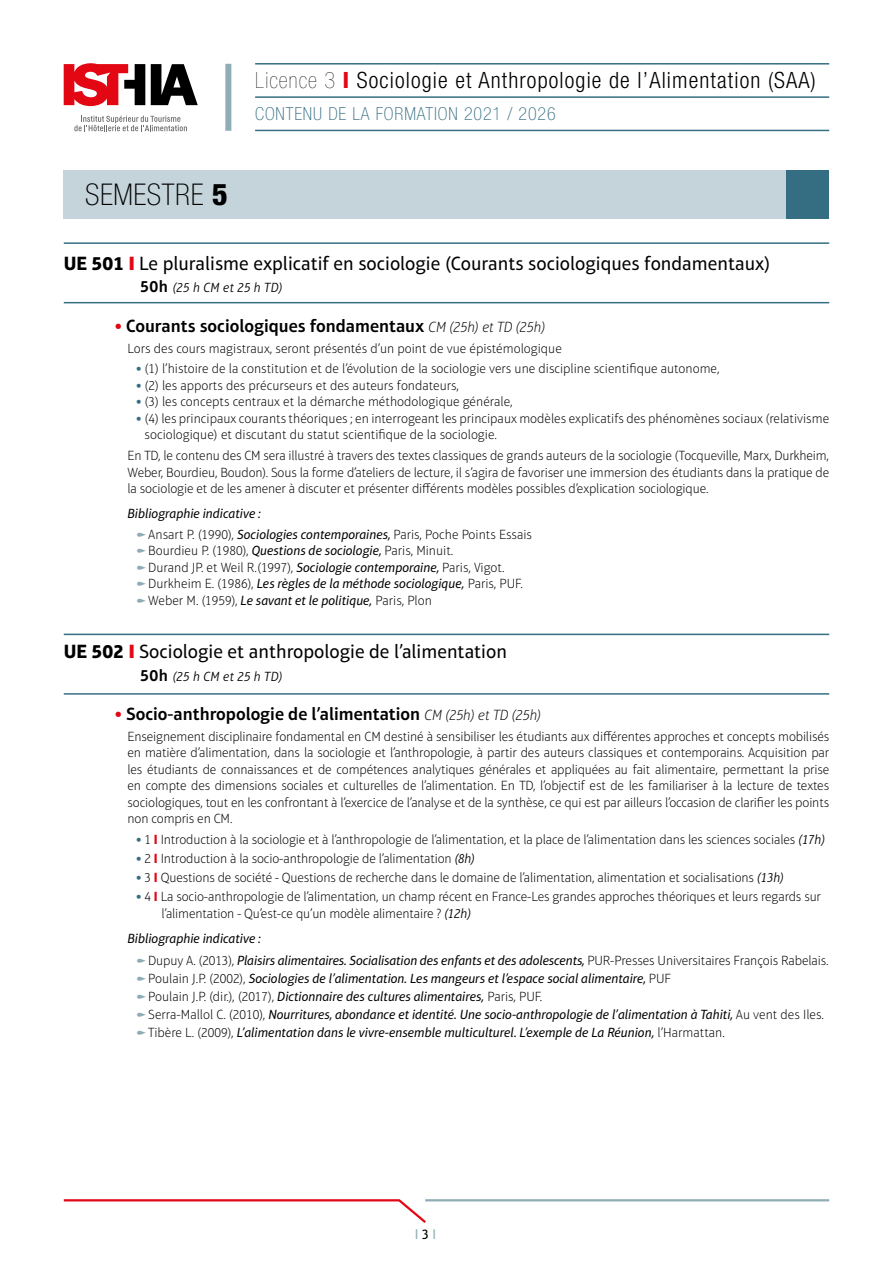
<style>
.page{position:relative;width:893px;height:1263px;background:#fff}
.page>*{position:absolute;margin:0;border:0;box-sizing:border-box;transform-origin:0 0}
.t1{font:100 condensed 30px "Helvetica Neue LT Pro";letter-spacing:.02em;color:#000}
.t2{font:300 condensed 22.5px "Helvetica Neue LT Pro";letter-spacing:.05em;color:#000}
.t3{font:19.5px "Aptifer Sans LT Pro";color:#000}
.t4{font:600 18px "Aptifer Sans LT Pro";color:#000}
.t5{font:100 condensed 18px "Helvetica Neue LT Pro";letter-spacing:.05em;color:#356e83}
.t6{font:14.25px "Aptifer Sans LT Pro";color:#8eadb7}
.t7{font:100 13.5px/16.5px "Aptifer Sans LT Pro";letter-spacing:-.01em;color:#000}
.t8{font:italic 13.5px/18px "Aptifer Sans LT Pro";color:#000}
.t9{font:italic 300 13.5px "Aptifer Sans LT Pro";letter-spacing:.02em;color:#000}
.s1{font-weight:800}
.s2{font-weight:200}
.s3{font-weight:800;color:#e30613}
.s4{font-weight:700}
.s5{font-weight:900;color:#e30613}
.s6{font-weight:600;font-style:normal;font-size:16.5px}
.s7{font-weight:100;font-style:italic;font-size:15px}
.s8{font-weight:900;color:#356e83}
.s9{font-weight:100;font-style:normal}
.s10{font-weight:400;font-style:italic}
.s11{font-weight:700;color:#e30613}
.s12{font-weight:300;font-style:italic}
.s13{color:#000}
</style>
<div class="page">
<div style="left:64px;top:170px;width:765px;height:49px;background:#c5d4da"></div>
<div style="left:787px;top:170px;width:42px;height:49px;background:#356e83"></div>
<svg style="left:63px;top:1199px;width:365px;height:24px"></svg>
<hr style="left:425px;top:1199px;width:404px;height:2px;background:#8eadb7">
<svg style="left:74px;top:116px;width:113px;height:15px"></svg>
<svg style="left:151px;top:64px;width:47px;height:41px"></svg>
<svg style="left:64px;top:63px;width:81px;height:43px"></svg>
<hr style="left:255px;top:63px;width:574px;height:2px;background:#356e83">
<hr style="left:64px;top:242px;width:765px;height:2px;background:#356e83">
<hr style="left:64px;top:634px;width:765px;height:1px;background:#356e83">
<hr style="left:64px;top:302px;width:765px;height:1px;background:#356e83">
<hr style="left:64px;top:693px;width:765px;height:2px;background:#356e83">
<hr style="left:255px;top:96px;width:574px;height:2px;background:#356e83">
<hr style="left:255px;top:130px;width:574px;height:1px;background:#356e83">
<div style="left:225px;top:64px;width:6px;height:67px;background:#8eadb7"></div>
<h1 class="t1" style="left:85px;top:178px;width:144px">SEMESTRE <span class="s1">5</span></h1>
<h2 class="t2" style="left:255px;top:67px;width:562px"><span class="s2">Licence 3</span> <span class="s3">I</span> Sociologie et Anthropologie de l’Alimentation (SAA)</h2>
<h3 class="t5" style="left:255px;top:104px;width:302px">CONTENU DE LA FORMATION 2021 / 2026</h3>
<h3 class="t3" style="left:64px;top:252px;width:708px"><span class="s4">UE 501</span> <span class="s5">I</span> Le pluralisme explicatif en sociologie (Courants sociologiques fondamentaux)</h3>
<p class="t9" style="left:140px;top:280px;width:144px"><span class="s6">50h</span> (25 h CM et 25 h TD)</p>
<h3 class="t4" style="left:115px;top:315px;width:432px"><span class="s5">•</span> Courants sociologiques fondamentaux <span class="s7">CM (25h) et TD (25h)</span></h3>
<p class="t7" style="left:128px;top:340px;width:436px">Lors des cours magistraux, seront présentés d’un point de vue épistémologique</p>
<p class="t7" style="left:136px;top:361px;width:585px"><span class="s8">•</span> (1) l’histoire de la constitution et de l’évolution de la sociologie vers une discipline scientifique autonome,</p>
<p class="t7" style="left:136px;top:377px;width:324px"><span class="s8">•</span> (2) les apports des précurseurs et des auteurs fondateurs,</p>
<p class="t7" style="left:136px;top:394px;width:378px"><span class="s8">•</span> (3) les concepts centraux et la démarche méthodologique générale,</p>
<p class="t7" style="left:145px;top:410px;width:686px;text-indent:-9px"><span class="s8">•</span> (4) les principaux courants théoriques ; en interrogeant les principaux modèles explicatifs des phénomènes sociaux (relativisme sociologique) et discutant du statut scientifique de la sociologie.</p>
<p class="t7" style="left:128px;top:447px;width:703px;text-align:justify">En TD, le contenu des CM sera illustré à travers des textes classiques de grands auteurs de la sociologie (Tocqueville, Marx, Durkheim, Weber, Bourdieu, Boudon). Sous la forme d’ateliers de lecture, il s’agira de favoriser une immersion des étudiants dans la pratique de la sociologie et de les amener à discuter et présenter différents modèles possibles d’explication sociologique.</p>
<p class="t8" style="left:148px;top:503px;width:385px;line-height:20.9px;text-indent:-21px">Bibliographie indicative :<br><span class="s9">Ansart P. (1990),</span> Sociologies contemporaines, <span class="s9">Paris, Poche Points Essais</span></p>
<p class="t7" style="left:148px;top:543px;width:376px">Bourdieu P. (1980), <span class="s10">Questions de sociologie,</span> Paris, Minuit.<br>Durand JP. et Weil R.(1997), <span class="s10">Sociologie contemporaine,</span> Paris, Vigot.<br>Durkheim E. (1986), <span class="s10">Les règles de la méthode sociologique,</span> Paris, PUF.<br>Weber M. (1959), <span class="s10">Le savant et le politique,</span> Paris, Plon</p>
<h3 class="t3" style="left:64px;top:640px;width:445px"><span class="s4">UE 502</span> <span class="s5">I</span> Sociologie et anthropologie de l’alimentation</h3>
<p class="t9" style="left:140px;top:668px;width:144px"><span class="s6">50h</span> (25 h CM et 25 h TD)</p>
<h3 class="t4" style="left:115px;top:703px;width:428px"><span class="s5">•</span> Socio-anthropologie de l’alimentation <span class="s7">CM (25h) et TD (25h)</span></h3>
<p class="t7" style="left:128px;top:728px;width:703px;text-align:justify">Enseignement disciplinaire fondamental en CM destiné à sensibiliser les étudiants aux différentes approches et concepts mobilisés en matière d’alimentation, dans la sociologie et l’anthropologie, à partir des auteurs classiques et contemporains. Acquisition par les étudiants de connaissances et de compétences analytiques générales et appliquées au fait alimentaire, permettant la prise en compte des dimensions sociales et culturelles de l’alimentation. En TD, l’objectif est de les familiariser à la lecture de textes sociologiques, tout en les confrontant à l’exercice de l’analyse et de la synthèse, ce qui est par ailleurs l’occasion de clarifier les points non compris en CM.</p>
<p class="t7" style="left:136px;top:831px;width:691px"><span class="s8">•</span> 1 <span class="s11">I</span> Introduction à la sociologie et à l’anthropologie de l’alimentation, et la place de l’alimentation dans les sciences sociales <span class="s12">(17h)</span></p>
<p class="t7" style="left:136px;top:850px;width:341px"><span class="s8">•</span> 2 <span class="s11">I</span> Introduction à la socio-anthropologie de l’alimentation <span class="s12">(8h)</span></p>
<p class="t7" style="left:136px;top:869px;width:649px"><span class="s8">•</span> 3 <span class="s11">I</span> Questions de société - Questions de recherche dans le domaine de l’alimentation, alimentation et socialisations <span class="s12">(13h)</span></p>
<p class="t7" style="left:162px;top:888px;width:661px;text-indent:-26px"><span class="s8">•</span> 4 <span class="s11">I</span> La socio-anthropologie de l’alimentation, un champ récent en France-Les grandes approches théoriques et leurs regards sur l’alimentation - Qu’est-ce qu’un modèle alimentaire ? <span class="s12">(12h)</span></p>
<p class="t8" style="left:148px;top:927px;width:682px;line-height:22.4px;text-indent:-21px">Bibliographie indicative :<br><span class="s9">Dupuy A. (2013),</span> Plaisirs alimentaires. Socialisation des enfants et des adolescents, <span class="s9">PUR-Presses Universitaires François Rabelais.</span></p>
<p class="t8" style="left:148px;top:969px;width:677px"><span class="s9">Poulain J.P. (2002),</span> Sociologies de l’alimentation. Les mangeurs et l’espace social alimentaire, <span class="s9">PUF<br>Poulain J.P. (dir.), (2017),</span> Dictionnaire des cultures alimentaires, <span class="s9">Paris, PUF.<br>Serra-Mallol C. (2010),</span> Nourritures, abondance et identité. Une socio-anthropologie de l’alimentation à Tahiti, <span class="s9">Au vent des Iles.<br>Tibère L. (2009),</span> L’alimentation dans le vivre-ensemble multiculturel. L’exemple de La Réunion, <span class="s9">l’Harmattan.</span></p>
<p class="t6" style="left:415px;top:1226px;width:23px">I <span class="s13">3</span> I</p>
</div>
